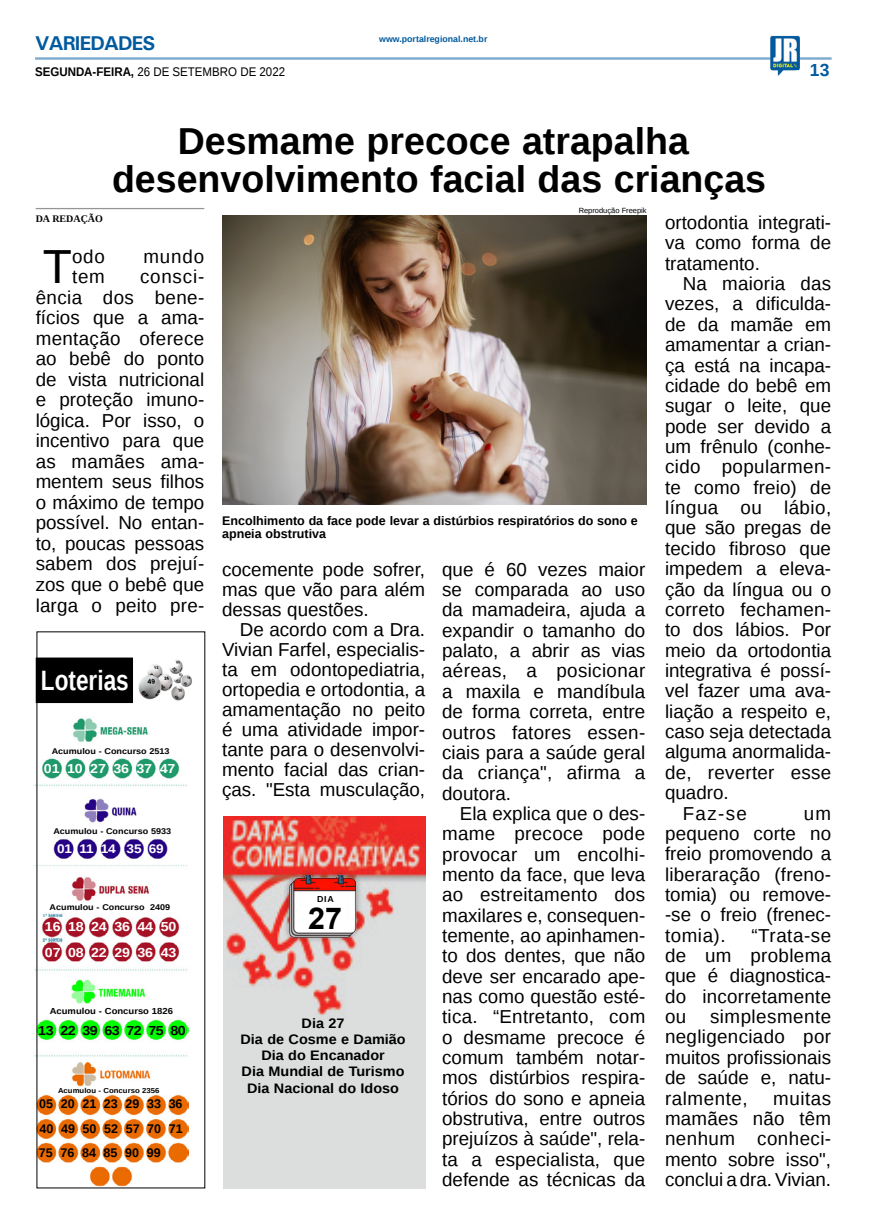
<style>
.page{position:relative;width:869px;height:1223px;background:#fff}
.page>*{position:absolute;margin:0;border:0;box-sizing:border-box;transform-origin:0 0}
.MATÉRIA{font:47.88px "Liberation Sans";color:#000}
.TÍTULO{font:700 37.5px "Liberation Sans";color:#000}
.t1{font:700 30px "Arial";color:#000}
.TÍTULO-2{font:700 28px "Liberation Sans";color:#fff;scale:.81 1}
.TITULO_PG{font:700 20px "Univers";letter-spacing:-.04em;color:#005a9e}
.MATÉRIA-2{font:18.75px/20.4px "Liberation Sans";color:#000;text-align:justify}
.TÍTULO-3{font:700 17.5px "Liberation Sans";color:#005a9e}
.LEGENDA{font:700 13.75px "Liberation Sans";color:#000;scale:1.05 1}
.t2{font:700 13px "Liberation Sans";letter-spacing:-.01em;color:#fff;scale:1.09 1}
.t3{font:700 13px "Liberation Sans";letter-spacing:-.03em;color:#000;scale:1.09 1}
.LEGENDA-2{font:700 12.5px/13.8px "Liberation Sans";color:#000}
.MATÉRIA-3{font:700 12.5px "Liberation Sans";color:#000}
.DATA_PG{font:12.5px "Liberation Sans";color:#000;scale:.92 1}
.t4{font:700 12.5px "Liberation Sans";letter-spacing:-.01em;color:#fff;scale:1.09 1}
.CRÉDITO_NOME{font:700 10px "Liberation Serif";color:#000}
.DATA_PG-2{font:700 8.75px "Liberation Sans";color:#005a9e}
.TÍTULO-4{font:700 8.75px "Liberation Sans";color:#000;scale:1.09 1}
.CRÉDITO_FOTO{font:700 8.75px "Liberation Sans";color:#000}
.TÍTULO-5{font:700 8.25px "Liberation Sans";color:#000;scale:1.09 1}
.CRÉDITO_FOTO-2{font:7.5px "Liberation Sans";color:#000}
.TÍTULO-6{font:700 7.12px "Liberation Sans";color:#000;scale:1.09 1}
.s1{font-weight:700}
</style>
<div class="page">
<hr style="left:35px;top:57px;width:796px;height:3px;background:#005a9e">
<img style="left:769px;top:36px;width:30px;height:40px">
<img style="left:34px;top:711px;width:155px;height:478px">
<img style="left:138px;top:659px;width:54px;height:42px">
<div style="left:36px;top:658px;width:96px;height:44px;background:#000"></div>
<img style="left:223px;top:816px;width:202px;height:372px">
<div style="left:282px;top:868px;width:80px;height:75px;background:#000;opacity:.42"></div>
<img style="left:288px;top:875px;width:69px;height:66px">
<img style="left:222px;top:215px;width:424px;height:289px">
<hr style="left:36px;top:208px;width:168px;height:1px;background:#939598">
<p class="TITULO_PG" style="left:35px;top:31px;width:122px">VARIEDADES</p>
<p class="DATA_PG" style="left:35px;top:65px;width:273px"><span class="s1">SEGUNDA-FEIRA,</span> 26 DE SETEMBRO DE 2022</p>
<p class="TÍTULO-3" style="left:809px;top:58px;width:21px">13</p>
<p class="DATA_PG-2" style="left:379px;top:33px;width:110px">www.portalregional.net.br</p>
<p class="TÍTULO" style="left:178px;top:116px;width:512px">Desmame precoce atrapalha</p>
<p class="TÍTULO" style="left:112px;top:153px;width:655px">desenvolvimento facial das crianças</p>
<p class="CRÉDITO_NOME" style="left:36px;top:212px;width:69px">DA REDAÇÃO</p>
<p class="MATÉRIA" style="left:43px;top:239px;width:31px">T</p>
<p class="MATÉRIA-2" style="left:72px;top:247px;width:35px">odo</p>
<p class="MATÉRIA-2" style="left:143px;top:247px;width:62px">mundo</p>
<p class="MATÉRIA-2" style="left:36px;top:267px;width:170px;text-indent:104px">consci&shy;ência dos bene&shy;fícios que a ama&shy;mentação oferece ao bebê do ponto de vista nutricional e proteção imuno&shy;lógica. Por isso, o incentivo para que as mamães ama&shy;mentem seus filhos o máximo de tempo possível. No entan&shy;to, poucas pessoas sabem dos prejuí&shy;zos que o bebê que larga o peito pre-</p>
<p class="MATÉRIA-2" style="left:72px;top:267px;width:34px">tem</p>
<p class="TÍTULO-2" style="left:41px;top:661px;width:110px">Loterias</p>
<p class="TÍTULO-5" style="left:52px;top:745px;width:110px">Acumulou - Concurso 2513</p>
<p class="t2" style="left:44px;top:760px;width:122px">01 10 27 36 37 47</p>
<p class="TÍTULO-5" style="left:53px;top:825px;width:110px">Acumulou - Concurso 5933</p>
<p class="t4" style="left:57px;top:840px;width:99px">01 11 14 35 69</p>
<p class="TÍTULO-5" style="left:50px;top:901px;width:112px">Acumulou - Concurso 2409</p>
<p class="t2" style="left:45px;top:917px;width:122px">16 18 24 36 44 50</p>
<p class="t2" style="left:45px;top:943px;width:122px">07 08 22 29 36 43</p>
<p class="TÍTULO-4" style="left:50px;top:1004px;width:114px">Acumulou - Concurso 1826</p>
<p class="t3" style="left:38px;top:1021px;width:137px">13 22 39 63 72 75 80</p>
<p class="TÍTULO-6" style="left:58px;top:1085px;width:95px">Acumulou - Concurso 2356</p>
<p class="MATÉRIA-3" style="left:39px;top:1095px;width:145px">05 20 21 23 29 33 36</p>
<p class="MATÉRIA-3" style="left:39px;top:1120px;width:145px">40 49 50 52 57 70 71</p>
<p class="MATÉRIA-3" style="left:39px;top:1143px;width:123px">75 76 84 85 90 99</p>
<p class="CRÉDITO_FOTO-2" style="left:578px;top:206px;width:69px">Reprodução Freepik</p>
<p class="LEGENDA-2" style="left:222px;top:513px;width:417px">Encolhimento da face pode levar a distúrbios respiratórios do sono e apneia obstrutiva</p>
<p class="MATÉRIA-2" style="left:222px;top:560px;width:204px;line-height:20px">cocemente pode sofrer, mas que vão para além dessas questões.</p>
<p class="MATÉRIA-2" style="left:222px;top:620px;width:204px;line-height:20px;text-indent:18px">De acordo com a Dra.<br>Vivian Farfel, especialis&shy;ta em odontopediatria, ortopedia e ortodontia, a amamentação no peito é uma atividade impor&shy;tante para o desenvolvi&shy;mento facial das crian&shy;ças. "Esta musculação,</p>
<p class="CRÉDITO_FOTO" style="left:317px;top:893px;width:18px">DIA</p>
<p class="t1" style="left:308px;top:897px;width:35px">27</p>
<p class="LEGENDA" style="left:301px;top:1013px;width:42px">Dia 27</p>
<p class="LEGENDA" style="left:240px;top:1029px;width:159px">Dia de Cosme e Damião</p>
<p class="LEGENDA" style="left:261px;top:1046px;width:119px">Dia do Encanador</p>
<p class="LEGENDA" style="left:241px;top:1062px;width:157px">Dia Mundial de Turismo</p>
<p class="LEGENDA" style="left:247px;top:1078px;width:146px">Dia Nacional do Idoso</p>
<p class="MATÉRIA-2" style="left:442px;top:560px;width:204px">que é 60 vezes maior se comparada ao uso da mamadeira, ajuda a expandir o tamanho do palato, a abrir as vias aéreas, a posicionar a maxila e mandíbula de forma correta, entre outros fatores essen&shy;ciais para a saúde geral da criança", afirma a doutora.</p>
<p class="MATÉRIA-2" style="left:442px;top:804px;width:204px;text-indent:18px">Ela explica que o des&shy;mame precoce pode provocar um encolhi&shy;mento da face, que leva ao estreitamento dos maxilares e, consequen&shy;temente, ao apinhamen&shy;to dos dentes, que não deve ser encarado ape&shy;nas como questão esté&shy;tica. “Entretanto, com o desmame precoce é comum também notar&shy;mos distúrbios respira&shy;tórios do sono e apneia obstrutiva, entre outros prejuízos à saúde", rela&shy;ta a especialista, que defende as técnicas da</p>
<p class="MATÉRIA-2" style="left:664px;top:213px;width:167px">ortodontia integrati&shy;va como forma de tratamento.</p>
<p class="MATÉRIA-2" style="left:664px;top:274px;width:168px;text-indent:18px">Na maioria das vezes, a dificulda&shy;de da mamãe em amamentar a crian&shy;ça está na incapa&shy;cidade do bebê em sugar o leite, que pode ser devido a um frênulo (conhe&shy;cido popularmen&shy;te como freio) de língua ou lábio, que são pregas de tecido fibroso que impedem a eleva&shy;ção da língua ou o correto fechamen&shy;to dos lábios. Por meio da ortodontia integrativa é possí&shy;vel fazer uma ava&shy;liação a respeito e, caso seja detectada alguma anormalida&shy;de, reverter esse quadro.</p>
<p class="MATÉRIA-2" style="left:682px;top:803px;width:66px">Faz-se</p>
<p class="MATÉRIA-2" style="left:664px;top:803px;width:167px;text-indent:139px">um pequeno corte no freio promovendo a liberaração (freno&shy;tomia) ou remove--se o freio (frenec&shy;tomia).</p>
<p class="MATÉRIA-2" style="left:664px;top:925px;width:168px;text-indent:86px">“Trata-se de um problema que é diagnostica&shy;do incorretamente ou</p>
<p class="MATÉRIA-2" style="left:664px;top:1007px;width:167px;text-indent:45px">simplesmente negligenciado por muitos profissionais de saúde e, natu&shy;ralmente,</p>
<p class="MATÉRIA-2" style="left:664px;top:1088px;width:168px;text-indent:108px">muitas mamães não têm nenhum conheci&shy;mento sobre isso", conclui a dra. Vivian.</p>
</div>
